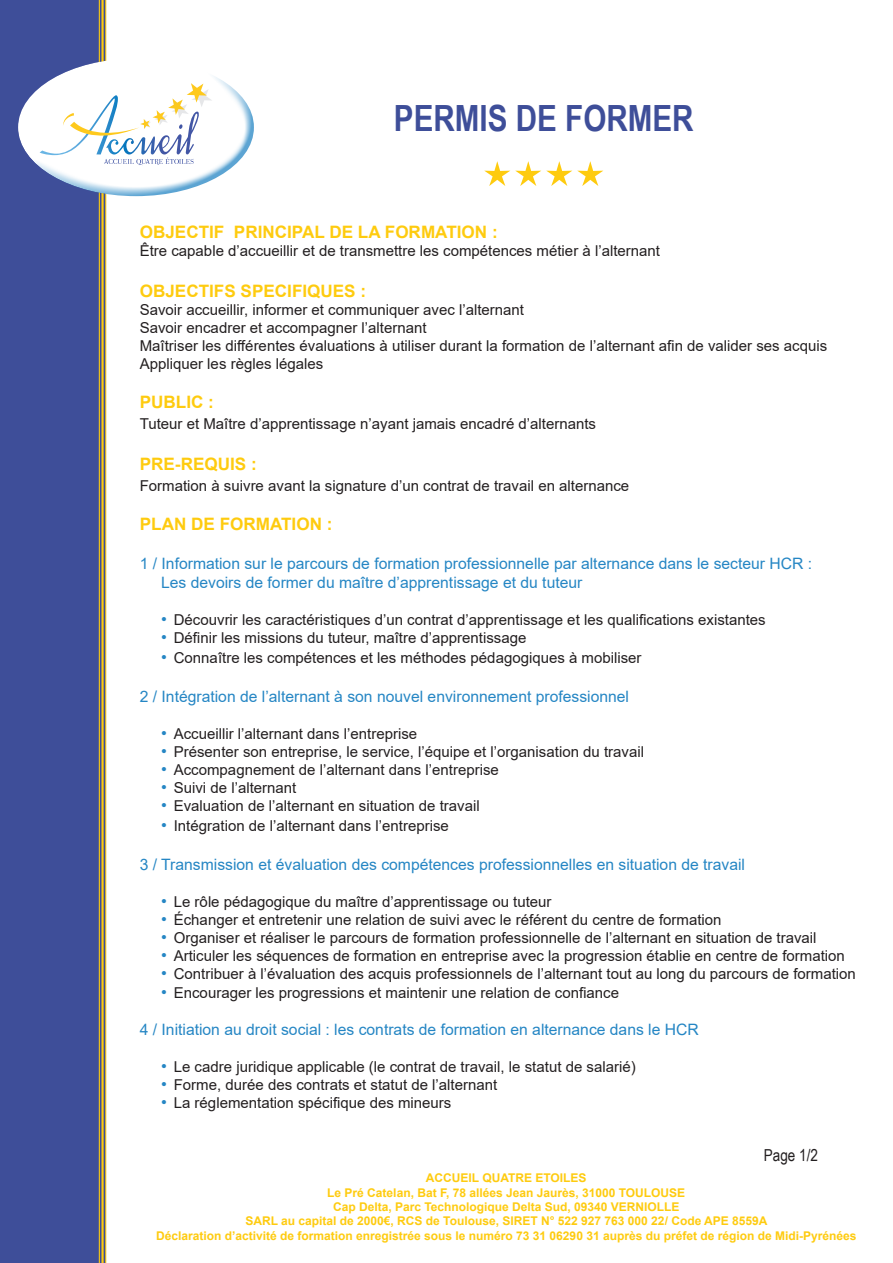
<style>
.page{position:relative;width:893px;height:1263px;background:#fff}
.page>*{position:absolute;margin:0;border:0;box-sizing:border-box;transform-origin:0 0}
.t1{font:700 36.15px "Arial Narrow";color:#3e4e99}
.t2{font:700 17.1px "Arial";color:#fecb0f}
.Puces{font:16.5px "Arial Narrow";color:#231f20}
.t3{font:15.75px "Arial";color:#2586c4}
.t4{font:15px "Arial";color:#231f20}
.t5{font:700 12px "Arial";color:#fecb0f}
.s1{font-size:16.5px;color:#2586c4}
</style>
<div class="page">
<svg style="left:104px;top:0;width:3px;height:1263px;background:#afa37e"></svg>
<svg style="left:100px;top:0;width:4px;height:1263px;background:#a5904e"></svg>
<div style="left:0;top:0;width:100px;height:1263px;background:#3e4e99"></div>
<div style="left:16px;top:58px;width:215px;height:118px;background:#fff;opacity:.75"></div>
<div style="left:31px;top:71px;width:223px;height:127px;background:#2586c4;opacity:.75"></div>
<svg style="left:40px;top:83px;width:172px;height:83px"></svg>
<svg style="left:484px;top:161px;width:119px;height:25px"></svg>
<p class="t1" style="left:394px;top:91px;width:301px">PERMIS DE FORMER</p>
<p class="t2" style="left:140px;top:220px;width:359px">OBJECTIF PRINCIPAL DE LA FORMATION :</p>
<p class="t4" style="left:140px;top:240px;width:522px">Être capable d’accueillir et de transmettre les compétences métier à l’alternant</p>
<p class="t2" style="left:140px;top:279px;width:228px">OBJECTIFS SPECIFIQUES :</p>
<p class="t4" style="left:140px;top:299px;width:386px">Savoir accueillir, informer et communiquer avec l’alternant</p>
<p class="t4" style="left:140px;top:317px;width:288px">Savoir encadrer et accompagner l’alternant</p>
<p class="t4" style="left:140px;top:335px;width:689px">Maîtriser les différentes évaluations à utiliser durant la formation de l’alternant afin de valider ses acquis</p>
<p class="t4" style="left:140px;top:353px;width:185px">Appliquer les règles légales</p>
<p class="t2" style="left:140px;top:390px;width:76px">PUBLIC :</p>
<p class="t4" style="left:140px;top:413px;width:458px">Tuteur et Maître d’apprentissage n’ayant jamais encadré d’alternants</p>
<p class="t2" style="left:140px;top:452px;width:118px">PRE-REQUIS :</p>
<p class="t4" style="left:140px;top:475px;width:491px">Formation à suivre avant la signature d’un contrat de travail en alternance</p>
<p class="t2" style="left:140px;top:512px;width:194px">PLAN DE FORMATION :</p>
<p class="t3" style="left:140px;top:553px;width:674px">1 / Information sur le parcours de formation professionnelle par alternance dans le secteur HCR :</p>
<p class="t3" style="left:161px;top:572px;width:423px">Les devoirs de former du maître d’apprentissage et du tuteur</p>
<p class="t4" style="left:161px;top:609px;width:606px"><span class="s1">•</span> Découvrir les caractéristiques d’un contrat d’apprentissage et les qualifications existantes</p>
<p class="t4" style="left:161px;top:627px;width:367px"><span class="s1">•</span> Définir les missions du tuteur, maître d’apprentissage</p>
<p class="t4" style="left:161px;top:647px;width:482px"><span class="s1">•</span> Connaître les compétences et les méthodes pédagogiques à mobiliser</p>
<p class="t3" style="left:140px;top:686px;width:491px">2 / Intégration de l’alternant à son nouvel environnement professionnel</p>
<p class="t4" style="left:161px;top:723px;width:258px"><span class="s1">•</span> Accueillir l’alternant dans l’entreprise</p>
<p class="t4" style="left:161px;top:741px;width:484px"><span class="s1">•</span> Présenter son entreprise, le service, l’équipe et l’organisation du travail</p>
<p class="t4" style="left:161px;top:759px;width:339px"><span class="s1">•</span> Accompagnement de l’alternant dans l’entreprise</p>
<p class="t4" style="left:161px;top:777px;width:137px"><span class="s1">•</span> Suivi de l’alternant</p>
<p class="t4" style="left:161px;top:795px;width:320px"><span class="s1">•</span> Evaluation de l’alternant en situation de travail</p>
<p class="t4" style="left:161px;top:815px;width:289px"><span class="s1">•</span> Intégration de l’alternant dans l’entreprise</p>
<p class="t3" style="left:140px;top:854px;width:607px">3 / Transmission et évaluation des compétences professionnelles en situation de travail</p>
<p class="t4" style="left:161px;top:891px;width:392px"><span class="s1">•</span> Le rôle pédagogique du maître d’apprentissage ou tuteur</p>
<p class="t4" style="left:161px;top:909px;width:562px"><span class="s1">•</span> Échanger et entretenir une relation de suivi avec le référent du centre de formation</p>
<p class="t4" style="left:161px;top:927px;width:657px"><span class="s1">•</span> Organiser et réaliser le parcours de formation professionnelle de l’alternant en situation de travail</p>
<p class="t4" style="left:161px;top:945px;width:685px"><span class="s1">•</span> Articuler les séquences de formation en entreprise avec la progression établie en centre de formation</p>
<p class="t4" style="left:161px;top:963px;width:696px"><span class="s1">•</span> Contribuer à l’évaluation des acquis professionnels de l’alternant tout au long du parcours de formation</p>
<p class="t4" style="left:161px;top:982px;width:459px"><span class="s1">•</span> Encourager les progressions et maintenir une relation de confiance</p>
<p class="t3" style="left:140px;top:1019px;width:561px">4 / Initiation au droit social : les contrats de formation en alternance dans le HCR</p>
<p class="t4" style="left:161px;top:1056px;width:476px"><span class="s1">•</span> Le cadre juridique applicable (le contrat de travail, le statut de salarié)</p>
<p class="t4" style="left:161px;top:1074px;width:338px"><span class="s1">•</span> Forme, durée des contrats et statut de l’alternant</p>
<p class="t4" style="left:161px;top:1092px;width:292px"><span class="s1">•</span> La réglementation spécifique des mineurs</p>
<p class="Puces" style="left:764px;top:1143px;width:56px">Page 1/2</p>
<p class="t5" style="left:426px;top:1169px;width:162px">ACCUEIL QUATRE ETOILES</p>
<p class="t5" style="left:327px;top:1184px;width:359px">Le Pré Catelan, Bat F, 78 allées Jean Jaurès, 31000 TOULOUSE</p>
<p class="t5" style="left:333px;top:1198px;width:348px">Cap Delta, Parc Technologique Delta Sud, 09340 VERNIOLLE</p>
<p class="t5" style="left:245px;top:1213px;width:524px">SARL au capital de 2000€, RCS de Toulouse, SIRET N° 522 927 763 000 22/ Code APE 8559A</p>
<p class="t5" style="left:156px;top:1227px;width:702px">Déclaration d’activité de formation enregistrée sous le numéro 73 31 06290 31 auprès du préfet de région de Midi-Pyrénées</p>
</div>
